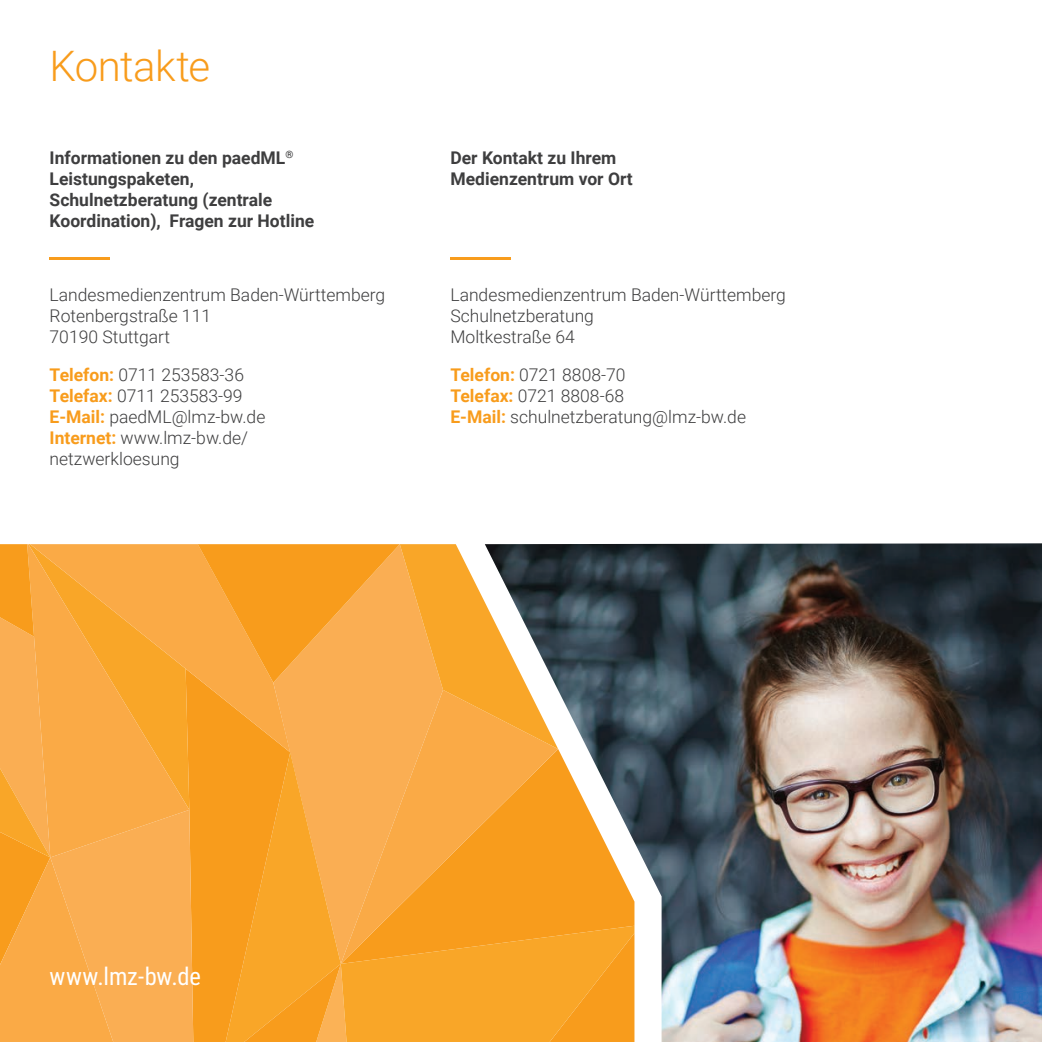
<style>
.page{position:relative;width:1042px;height:1042px;background:#fff}
.page>*{position:absolute;margin:0;border:0;box-sizing:border-box;transform-origin:0 0}
.t1{font:300 42px "Roboto";letter-spacing:-.015em;color:#f89c1c}
.t2{font:24.5px "Roboto Condensed";letter-spacing:-.005em;color:#fff}
.t3{font:300 17.5px/21px "Roboto";color:#3e3e3f}
.t4{font:700 17.5px/21px "Roboto";color:#3e3e3f}
.s1{font-weight:700;color:#f89c1c}
</style>
<div class="page">
<svg style="left:0;top:544px;width:485px;height:498px"></svg>
<img style="left:485px;top:543px;width:557px;height:499px">
<hr style="left:50px;top:257px;width:60px;height:3px;background:#f89c1c">
<hr style="left:450px;top:257px;width:61px;height:3px;background:#f89c1c">
<h1 class="t1" style="left:50px;top:37px;width:162px">Kontakte</h1>
<p class="t4" style="left:50px;top:147px;width:266px">Informationen zu den paedML<sup>®<br></sup>Leistungspaketen,<br>Schulnetzberatung (zentrale<br>Koordination), Fragen zur Hotline</p>
<p class="t4" style="left:450px;top:147px;width:184px">Der Kontakt zu Ihrem<br>Medienzentrum vor Ort</p>
<p class="t3" style="left:50px;top:284px;width:337px">Landesmedienzentrum Baden-Württemberg<br>Rotenbergstraße 111<br>70190 Stuttgart</p>
<p class="t3" style="left:450px;top:284px;width:337px">Landesmedienzentrum Baden-Württemberg<br>Schulnetzberatung<br>Moltkestraße 64</p>
<p class="t3" style="left:50px;top:363px;width:217px"><span class="s1">Telefon:</span> 0711 253583-36<br><span class="s1">Telefax:</span> 0711 253583-99<br><span class="s1">E-Mail:</span> paedML@lmz-bw.de<br><span class="s1">Internet:</span> www.lmz-bw.de/ netzwerkloesung</p>
<p class="t3" style="left:450px;top:363px;width:297px"><span class="s1">Telefon:</span> 0721 8808-70<br><span class="s1">Telefax:</span> 0721 8808-68<br><span class="s1">E-Mail:</span> schulnetzberatung@lmz-bw.de</p>
<h2 class="t2" style="left:50px;top:959px;width:153px">www.lmz-bw.de</h2>
</div>
